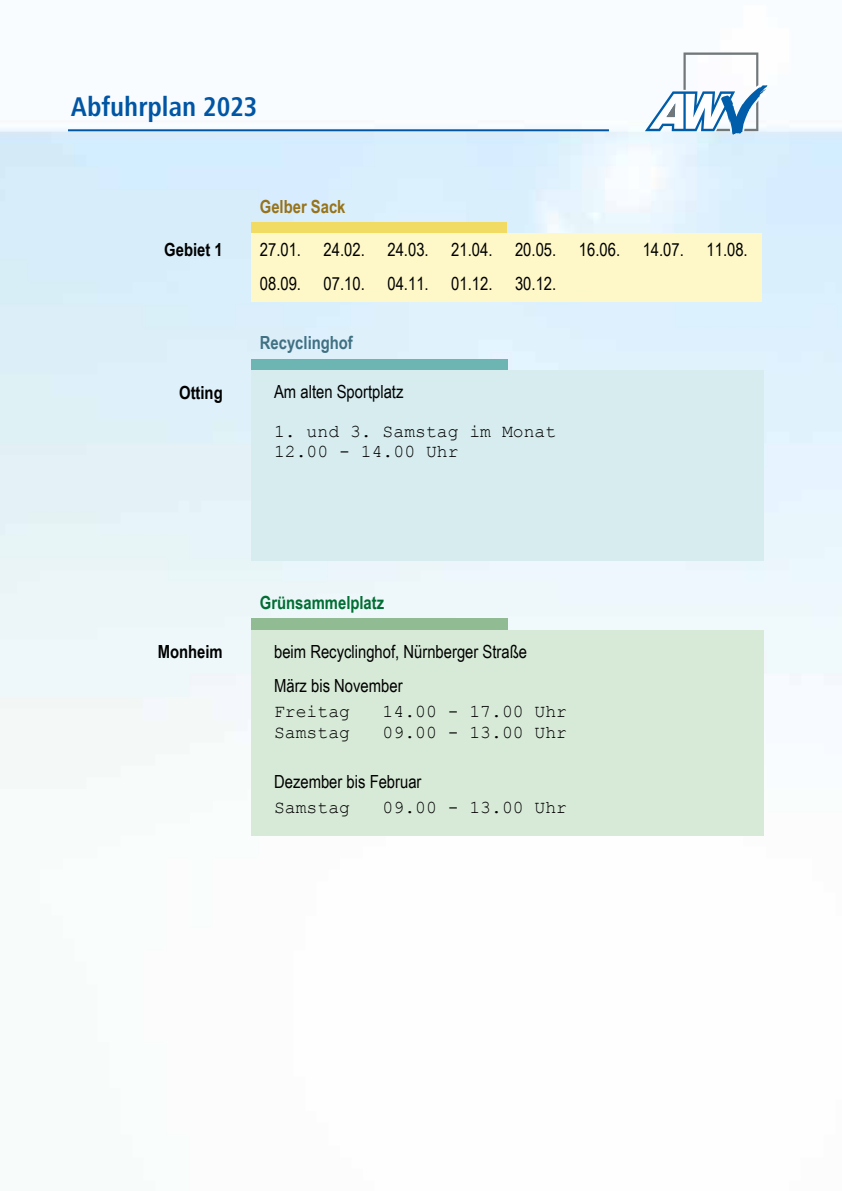
<style>
.page{position:relative;width:842px;height:1191px;background:#fff}
.page>*{position:absolute;margin:0;border:0;box-sizing:border-box;transform-origin:0 0}
.t1{font:700 28.2px "Arial Narrow";color:#1a65ab}
.t2{font:700 condensed 28px "Frutiger Next";color:#0056a4}
.t3{font:18px/34.2px "Arial Narrow";color:#000}
.t4{font:18px/20.4px "Courier New";color:#000}
.t5{font:700 18px "Arial Narrow";color:#000}
.t6{font:700 18px "Arial Narrow";color:#006e33}
.t7{font:700 18px "Arial Narrow";color:#3f7183}
.t8{font:700 18px "Arial Narrow";color:#977319}
</style>
<div class="page">
<img style="left:0;top:126px;width:842px;height:710px">
<hr style="left:68px;top:129px;width:541px;height:2px;background:#0056a4">
<svg style="left:645px;top:52px;width:123px;height:83px"></svg>
<div style="left:251px;top:222px;width:255px;height:12px;background:#f2db63"></div>
<div style="left:251px;top:234px;width:64px;height:34px;background:#fef8c8"></div>
<div style="left:315px;top:234px;width:64px;height:34px;background:#fef8c8"></div>
<div style="left:379px;top:234px;width:64px;height:34px;background:#fef8c8"></div>
<div style="left:443px;top:234px;width:63px;height:34px;background:#fef8c8"></div>
<div style="left:506px;top:234px;width:64px;height:34px;background:#fef8c8"></div>
<div style="left:570px;top:234px;width:64px;height:34px;background:#fef8c8"></div>
<div style="left:634px;top:234px;width:64px;height:34px;background:#fef8c8"></div>
<div style="left:698px;top:234px;width:64px;height:34px;background:#fef8c8"></div>
<div style="left:251px;top:268px;width:64px;height:34px;background:#fef8c8"></div>
<div style="left:315px;top:268px;width:64px;height:34px;background:#fef8c8"></div>
<div style="left:379px;top:268px;width:64px;height:34px;background:#fef8c8"></div>
<div style="left:443px;top:268px;width:63px;height:34px;background:#fef8c8"></div>
<div style="left:506px;top:268px;width:64px;height:34px;background:#fef8c8"></div>
<div style="left:570px;top:268px;width:64px;height:34px;background:#fef8c8"></div>
<div style="left:634px;top:268px;width:64px;height:34px;background:#fef8c8"></div>
<div style="left:698px;top:268px;width:64px;height:34px;background:#fef8c8"></div>
<div style="left:251px;top:359px;width:257px;height:11px;background:#6cb5b3"></div>
<div style="left:251px;top:370px;width:513px;height:191px;background:#d6ecee"></div>
<div style="left:251px;top:618px;width:257px;height:12px;background:#91bb92"></div>
<div style="left:251px;top:630px;width:513px;height:205px;background:#d7ead7"></div>
<h2 class="t2" style="left:71px;top:90px;width:188px">Abfuhrplan 2023</h2>
<h1 class="t1" style="left:56px;top:95px;width:182px">Abfuhrplan 2023</h1>
<p class="t8" style="left:260px;top:193px;width:87px">Gelber Sack</p>
<p class="t5" style="left:164px;top:236px;width:60px">Gebiet 1</p>
<p class="t3" style="left:260px;top:232px;width:489px">27.01. 24.02. 24.03. 21.04. 20.05. 16.06. 14.07. 11.08.<br>08.09. 07.10. 04.11. 01.12. 30.12.</p>
<p class="t7" style="left:260px;top:329px;width:95px">Recyclinghof</p>
<p class="t5" style="left:179px;top:379px;width:45px">Otting</p>
<p class="t3" style="left:274px;top:374px;width:131px">Am alten Sportplatz</p>
<p class="t4" style="left:274px;top:420px;width:284px">1. und 3. Samstag im Monat<br>12.00 - 14.00 Uhr</p>
<p class="t6" style="left:260px;top:589px;width:126px">Grünsammelplatz</p>
<p class="t5" style="left:158px;top:638px;width:67px">Monheim</p>
<p class="t3" style="left:274px;top:634px;width:254px">beim Recyclinghof, Nürnberger Straße<br>März bis November</p>
<p class="t4" style="left:274px;top:700px;width:77px">Freitag</p>
<p class="t4" style="left:383px;top:700px;width:186px">14.00 - 17.00 Uhr</p>
<p class="t4" style="left:274px;top:721px;width:77px">Samstag</p>
<p class="t4" style="left:383px;top:721px;width:186px">09.00 - 13.00 Uhr</p>
<p class="t3" style="left:274px;top:764px;width:149px">Dezember bis Februar</p>
<p class="t4" style="left:274px;top:796px;width:77px">Samstag</p>
<p class="t4" style="left:383px;top:796px;width:186px">09.00 - 13.00 Uhr</p>
</div>
